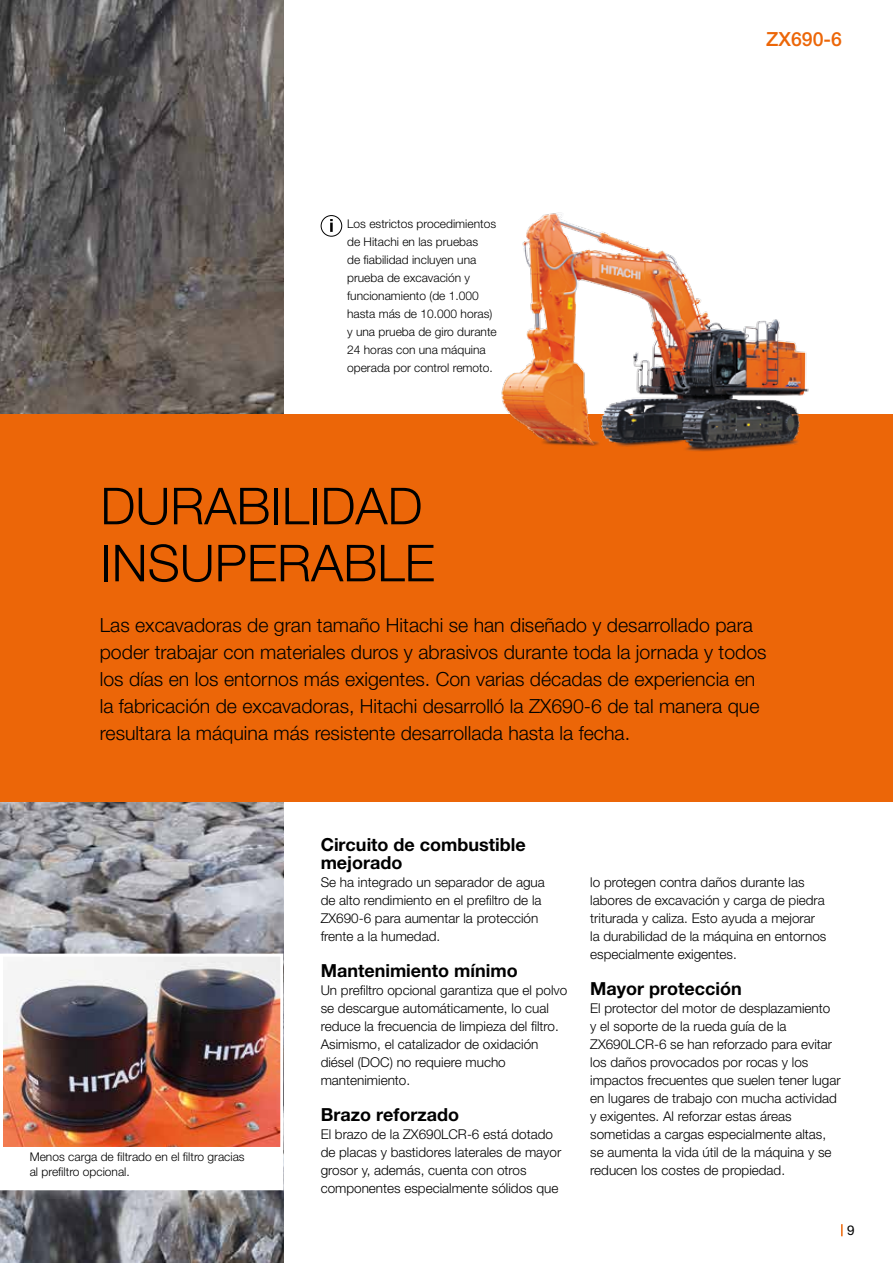
<style>
.page{position:relative;width:893px;height:1263px;background:#fff}
.page>*{position:absolute;margin:0;border:0;box-sizing:border-box;transform-origin:0 0}
.t1{font:300 51px/57px "Helvetica Neue LT Pro";color:#000}
.t2{font:300 19.5px/27px "Helvetica Neue LT Pro";color:#000}
.t3{font:500 19.5px "Helvetica Neue LT Pro";color:#ec6608}
.t4{font:700 18px/18px "Helvetica Neue LT Pro";color:#000}
.t5{font:300 13.5px/18px "Helvetica Neue LT Pro";color:#000}
.t6{font:13.5px "Helvetica Neue LT Pro";color:#000}
.t7{font:300 12px/18px "Helvetica Neue LT Pro";color:#000}
</style>
<div class="page">
<img style="left:0;top:0;width:283px;height:1263px">
<div style="left:2px;top:1114px;width:280px;height:75px;background:#fff"></div>
<img style="left:4px;top:958px;width:275px;height:188px">
<div style="left:0;top:954px;width:283px;height:196px;border:3px solid #fff"></div>
<div style="left:0;top:414px;width:893px;height:388px;background:#ec6608"></div>
<svg style="left:841px;top:1224px;width:2px;height:12px"></svg>
<img style="left:501px;top:212px;width:308px;height:240px">
<div style="left:321px;top:215px;width:21px;height:22px;border:1px solid #000;border-radius:50%"></div>
<svg style="left:330px;top:219px;width:3px;height:13px"></svg>
<p class="t7" style="left:347px;top:215px;width:151px">Los estrictos procedimientos de Hitachi en las pruebas<br>de fiabilidad incluyen una prueba de excavación y funcionamiento (de 1.000 hasta más de 10.000 horas) y una prueba de giro durante<br>24 horas con una máquina operada por control remoto.</p>
<h2 class="t3" style="left:766px;top:27px;width:77px">ZX690‑6</h2>
<h1 class="t1" style="left:100px;top:477px;width:336px">DURABILIDAD<br>INSUPERABLE</h1>
<p class="t2" style="left:100px;top:611px;width:668px">Las excavadoras de gran tamaño Hitachi se han diseñado y desarrollado para poder trabajar con materiales duros y abrasivos durante toda la jornada y todos los días en los entornos más exigentes. Con varias décadas de experiencia en la fabricación de excavadoras, Hitachi desarrolló la ZX690-6 de tal manera que resultara la máquina más resistente desarrollada hasta la fecha.</p>
<p class="t7" style="left:30px;top:1149px;width:216px;line-height:15px">Menos carga de filtrado en el filtro gracias al prefiltro opcional.</p>
<h3 class="t4" style="left:321px;top:835px;width:207px">Circuito de combustible mejorado</h3>
<p class="t5" style="left:321px;top:872px;width:226px">Se ha integrado un separador de agua de alto rendimiento en el prefiltro de la ZX690‑6 para aumentar la protección frente a la humedad.</p>
<h3 class="t4" style="left:321px;top:961px;width:199px">Mantenimiento mínimo</h3>
<p class="t5" style="left:321px;top:980px;width:248px">Un prefiltro opcional garantiza que el polvo se descargue automáticamente, lo cual reduce la frecuencia de limpieza del filtro.<br>Asimismo, el catalizador de oxidación diésel (DOC) no requiere mucho mantenimiento.</p>
<h3 class="t4" style="left:321px;top:1105px;width:140px">Brazo reforzado</h3>
<p class="t5" style="left:321px;top:1124px;width:242px">El brazo de la ZX690LCR-6 está dotado de placas y bastidores laterales de mayor grosor y, además, cuenta con otros componentes especialmente sólidos que</p>
<p class="t5" style="left:590px;top:872px;width:238px">lo protegen contra daños durante las labores de excavación y carga de piedra triturada y caliza. Esto ayuda a mejorar la durabilidad de la máquina en entornos especialmente exigentes.</p>
<h3 class="t4" style="left:590px;top:979px;width:153px">Mayor protección</h3>
<p class="t5" style="left:590px;top:998px;width:252px">El protector del motor de desplazamiento<br>y el soporte de la rueda guía de la ZX690LCR-6 se han reforzado para evitar los daños provocados por rocas y los impactos frecuentes que suelen tener lugar en lugares de trabajo con mucha actividad y exigentes. Al reforzar estas áreas sometidas a cargas especialmente altas, se aumenta la vida útil de la máquina y se reducen los costes de propiedad.</p>
<p class="t6" style="left:847px;top:1222px;width:9px">9</p>
</div>
